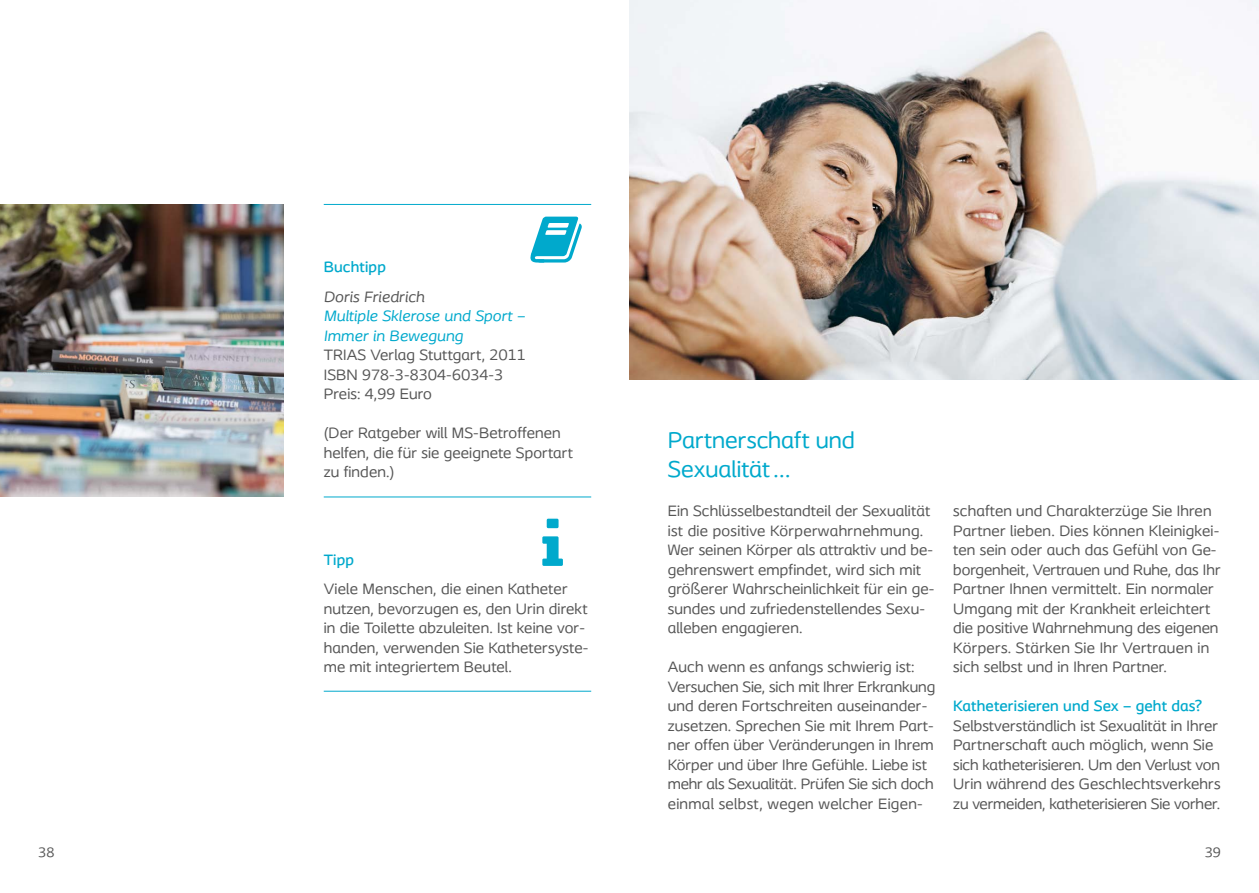
<style>
.page{position:relative;width:1259px;height:893px;background:#fff}
.page>*{position:absolute;margin:0;border:0;box-sizing:border-box;transform-origin:0 0}
.t1{font:24px/29.2px "Coloplast";color:#00a9cc}
.t2{font:15.75px/19.5px "Coloplast";letter-spacing:.01em;color:#565656}
.t3{font:500 15.75px "Coloplast";letter-spacing:.01em;color:#00a9cc}
.t4{font:italic 15.75px/19.5px "Coloplast";letter-spacing:.01em;color:#00a9cc}
.t5{font:italic 15.75px "Coloplast";letter-spacing:.01em;color:#565656}
.t6{font:14.25px "Coloplast";color:#565656}
</style>
<div class="page">
<hr style="left:324px;top:204px;width:267px;height:1px;background:#00a9cc">
<svg style="left:530px;top:217px;width:52px;height:46px"></svg>
<hr style="left:324px;top:497px;width:267px;height:1px;background:#00a9cc">
<hr style="left:324px;top:691px;width:267px;height:1px;background:#00a9cc">
<svg style="left:542px;top:518px;width:21px;height:48px"></svg>
<img style="left:629px;top:0;width:630px;height:380px">
<img style="left:0;top:204px;width:283px;height:293px">
<p class="t3" style="left:324px;top:258px;width:64px">Buchtipp</p>
<p class="t5" style="left:324px;top:287px;width:102px">Doris Friedrich</p>
<p class="t4" style="left:324px;top:306px;width:203px">Multiple Sklerose und Sport –<br>Immer in Bewegung</p>
<p class="t2" style="left:324px;top:345px;width:204px">TRIAS Verlag Stuttgart, 2011<br>ISBN 978-3-8304-6034-3<br>Preis: 4,99 Euro</p>
<p class="t2" style="left:324px;top:423px;width:251px">(Der Ratgeber will MS-Betroffenen helfen, die für sie geeignete Sportart zu finden.)</p>
<p class="t3" style="left:324px;top:550px;width:32px">Tipp</p>
<p class="t2" style="left:324px;top:579px;width:266px">Viele Menschen, die einen Katheter nutzen, bevorzugen es, den Urin direkt in die Toilette abzuleiten. Ist keine vor&shy;handen, verwenden Sie Kathetersyste&shy;me mit integriertem Beutel.</p>
<h1 class="t1" style="left:668px;top:425px;width:189px">Partnerschaft und<br>Sexualität…</h1>
<p class="t2" style="left:668px;top:501px;width:268px">Ein Schlüsselbestandteil der Sexualität ist die positive Körperwahrnehmung.<br>Wer seinen Körper als attraktiv und be&shy;gehrenswert empfindet, wird sich mit größerer Wahrscheinlichkeit für ein ge&shy;sundes und zufriedenstellendes Sexu&shy;alleben engagieren.</p>
<p class="t2" style="left:668px;top:657px;width:269px">Auch wenn es anfangs schwierig ist:<br>Versuchen Sie, sich mit Ihrer Erkrankung und deren Fortschreiten auseinander&shy;zusetzen. Sprechen Sie mit Ihrem Part&shy;ner offen über Veränderungen in Ihrem Körper und über Ihre Gefühle. Liebe ist mehr als Sexualität. Prüfen Sie sich doch einmal selbst, wegen welcher Eigen-</p>
<p class="t2" style="left:953px;top:501px;width:269px">schaften und Charakterzüge Sie Ihren Partner lieben. Dies können Kleinigkei&shy;ten sein oder auch das Gefühl von Ge&shy;borgenheit, Vertrauen und Ruhe, das Ihr Partner Ihnen vermittelt. Ein normaler Umgang mit der Krankheit erleichtert die positive Wahrnehmung des eigenen Körpers. Stärken Sie Ihr Vertrauen in sich selbst und in Ihren Partner.</p>
<p class="t3" style="left:953px;top:696px;width:250px">Katheterisieren und Sex – geht das?</p>
<p class="t2" style="left:953px;top:715px;width:269px">Selbstverständlich ist Sexualität in Ihrer Partnerschaft auch möglich, wenn Sie sich katheterisieren. Um den Verlust von Urin während des Geschlechtsverkehrs zu vermeiden, katheterisieren Sie vorher.</p>
<p class="t6" style="left:38px;top:844px;width:18px">38</p>
<p class="t6" style="left:1204px;top:844px;width:17px">39</p>
</div>
